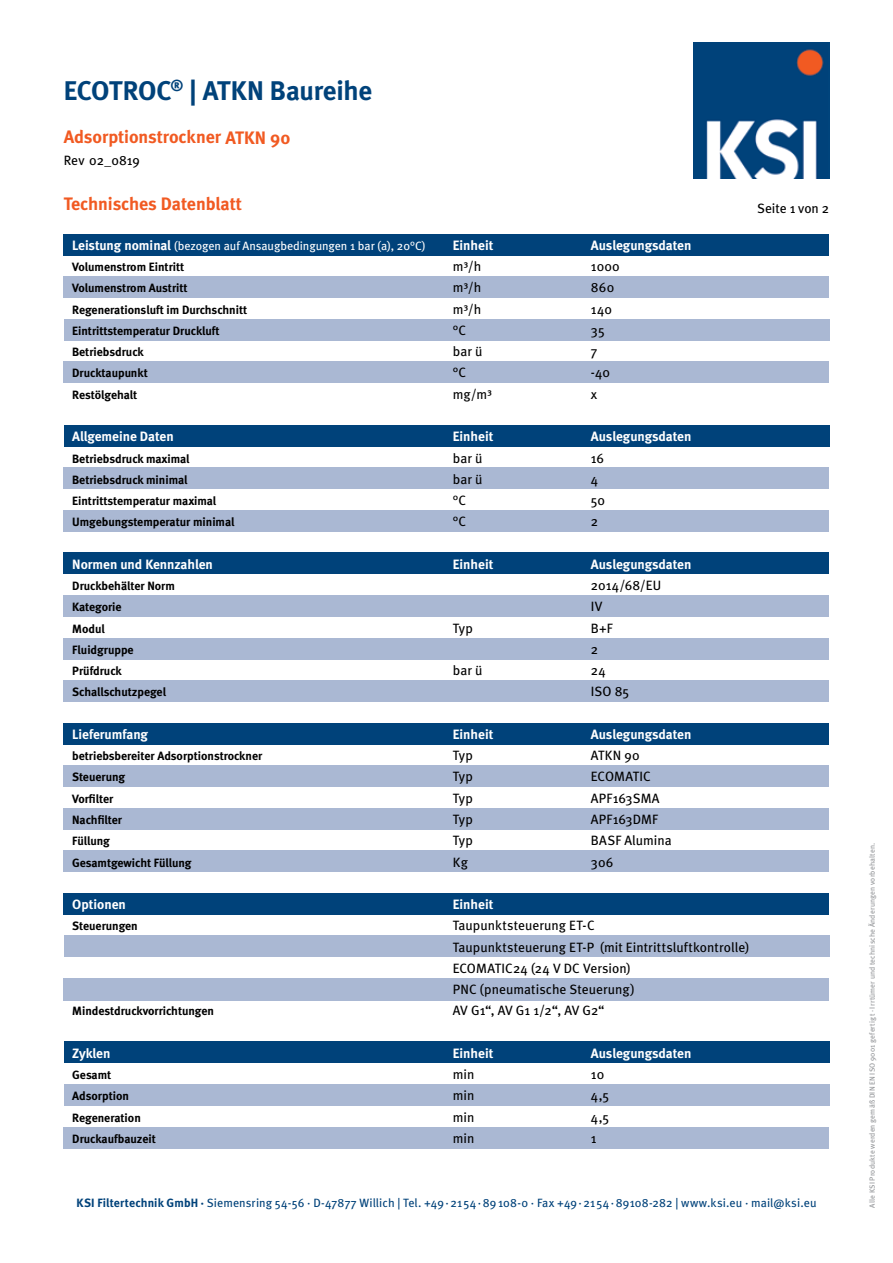
<style>
.page{position:relative;width:893px;height:1263px;background:#fff}
.page>*{position:absolute;margin:0;border:0;box-sizing:border-box;transform-origin:0 0}
.t1{font:700 27px "Meta";letter-spacing:-.01em;color:#00427a}
.t2{font:700 18px "Meta";letter-spacing:-.005em;color:#f15a22}
.t3{font:13.5px/21.3px "Meta";letter-spacing:.005em;color:#000}
.t4{font:700 13.5px "Meta";color:#fff}
.t5{font:700 12px/21.3px "Meta";color:#000}
.t6{font:12px "Meta";letter-spacing:.01em;color:#00427a}
.t7{font:7.5px "Meta";letter-spacing:.02em;color:#939598}
.s1{font-size:13.5px;color:#fff}
.s2{font-weight:400;color:#fff}
.s3{font-weight:700}
</style>
<div class="page">
<div style="left:64px;top:935px;width:765px;height:22px;background:#aab8d3"></div>
<div style="left:64px;top:978px;width:765px;height:22px;background:#aab8d3"></div>
<div style="left:64px;top:1127px;width:765px;height:21px;background:#aab8d3"></div>
<div style="left:64px;top:1084px;width:765px;height:21px;background:#aab8d3"></div>
<div style="left:64px;top:850px;width:765px;height:22px;background:#aab8d3"></div>
<div style="left:64px;top:680px;width:765px;height:22px;background:#aab8d3"></div>
<div style="left:64px;top:361px;width:765px;height:22px;background:#aab8d3"></div>
<div style="left:64px;top:765px;width:765px;height:22px;background:#aab8d3"></div>
<div style="left:64px;top:808px;width:765px;height:21px;background:#aab8d3"></div>
<div style="left:64px;top:723px;width:765px;height:21px;background:#00427a"></div>
<div style="left:64px;top:234px;width:765px;height:21px;background:#00427a"></div>
<div style="left:64px;top:638px;width:765px;height:21px;background:#aab8d3"></div>
<div style="left:64px;top:595px;width:765px;height:22px;background:#aab8d3"></div>
<div style="left:64px;top:468px;width:765px;height:21px;background:#aab8d3"></div>
<div style="left:64px;top:510px;width:765px;height:21px;background:#aab8d3"></div>
<div style="left:64px;top:319px;width:765px;height:21px;background:#aab8d3"></div>
<div style="left:64px;top:276px;width:765px;height:22px;background:#aab8d3"></div>
<img style="left:693px;top:43px;width:136px;height:136px">
<div style="left:64px;top:425px;width:765px;height:21px;background:#00427a"></div>
<div style="left:64px;top:553px;width:765px;height:21px;background:#00427a"></div>
<div style="left:64px;top:893px;width:765px;height:21px;background:#00427a"></div>
<div style="left:64px;top:1042px;width:765px;height:21px;background:#00427a"></div>
<h1 class="t1" style="left:64px;top:74px;width:310px">ECOTROC<sup>®</sup> | ATKN Baureihe</h1>
<h2 class="t2" style="left:64px;top:125px;width:228px">Adsorptionstrockner ATKN 90</h2>
<p class="t3" style="left:64px;top:149px;width:78px">Rev 02_0819</p>
<h2 class="t2" style="left:64px;top:193px;width:180px">Technisches Datenblatt</h2>
<p class="t5" style="left:72px;top:235px;width:355px"><span class="s1">Leistung nominal</span> <span class="s2">(bezogen auf Ansaugbedingungen 1 bar (a), 20°C)<br></span>Volumenstrom Eintritt<br>Volumenstrom Austritt<br>Regenerationsluft im Durchschnitt<br>Eintrittstemperatur Druckluft<br>Betriebsdruck<br>Drucktaupunkt<br>Restölgehalt</p>
<p class="t4" style="left:72px;top:428px;width:103px">Allgemeine Daten</p>
<p class="t5" style="left:72px;top:447px;width:164px">Betriebsdruck maximal<br>Betriebsdruck minimal<br>Eintrittstemperatur maximal<br>Umgebungstemperatur minimal</p>
<p class="t4" style="left:72px;top:556px;width:142px">Normen und Kennzahlen</p>
<p class="t5" style="left:72px;top:575px;width:104px">Druckbehälter Norm<br>Kategorie<br>Modul<br>Fluidgruppe<br>Prüfdruck<br>Schallschutzpegel</p>
<p class="t4" style="left:453px;top:237px;width:42px">Einheit</p>
<p class="t4" style="left:591px;top:237px;width:102px">Auslegungsdaten</p>
<p class="t3" style="left:453px;top:255px;width:41px">m³/h m³/h m³/h °C<br>bar ü °C mg/m³</p>
<p class="t4" style="left:453px;top:428px;width:42px">Einheit</p>
<p class="t3" style="left:453px;top:447px;width:31px">bar ü bar ü °C °C</p>
<p class="t4" style="left:453px;top:556px;width:42px">Einheit</p>
<p class="t3" style="left:453px;top:617px;width:22px">Typ</p>
<p class="t3" style="left:453px;top:659px;width:31px">bar ü</p>
<p class="t3" style="left:591px;top:255px;width:30px">1000<br>860<br>140<br>35<br>7 -40 x</p>
<p class="t4" style="left:591px;top:428px;width:102px">Auslegungsdaten</p>
<p class="t3" style="left:591px;top:447px;width:16px">16<br>4<br>50<br>2</p>
<p class="t4" style="left:591px;top:556px;width:102px">Auslegungsdaten</p>
<p class="t3" style="left:591px;top:574px;width:72px">2014/68/EU<br>IV<br>B+F<br>2<br>24<br>ISO 85</p>
<p class="t3" style="left:757px;top:197px;width:73px">Seite 1 von 2</p>
<p class="t4" style="left:453px;top:726px;width:42px">Einheit</p>
<p class="t4" style="left:591px;top:726px;width:102px">Auslegungsdaten</p>
<p class="t4" style="left:72px;top:726px;width:77px">Lieferumfang</p>
<p class="t5" style="left:72px;top:745px;width:192px">betriebsbereiter Adsorptionstrockner<br>Steuerung<br>Vorfilter<br>Nachfilter<br>Füllung<br>Gesamtgewicht Füllung</p>
<p class="t3" style="left:453px;top:744px;width:22px;text-align:justify">Typ Typ Typ Typ Typ Kg</p>
<p class="t4" style="left:72px;top:896px;width:55px">Optionen</p>
<p class="t5" style="left:72px;top:915px;width:67px">Steuerungen</p>
<p class="t3" style="left:591px;top:744px;width:82px">ATKN 90<br>ECOMATIC<br>APF163SMA<br>APF163DMF<br>BASF Alumina<br>306</p>
<p class="t4" style="left:453px;top:896px;width:42px">Einheit</p>
<p class="t3" style="left:453px;top:915px;width:298px">Taupunktsteuerung ET-C<br>Taupunktsteuerung ET-P (mit Eintrittsluftkontrolle)<br>ECOMATIC24 (24 V DC Version)<br>PNC (pneumatische Steuerung)<br>AV G1“, AV G1 1/2“, AV G2“</p>
<p class="t5" style="left:72px;top:1000px;width:143px">Mindestdruckvorrichtungen</p>
<p class="t4" style="left:72px;top:1044px;width:40px">Zyklen</p>
<p class="t5" style="left:72px;top:1064px;width:85px">Gesamt<br>Adsorption<br>Regeneration<br>Druckaufbauzeit</p>
<p class="t3" style="left:453px;top:1063px;width:23px;text-align:justify">min min min min</p>
<p class="t4" style="left:453px;top:1044px;width:42px">Einheit</p>
<p class="t4" style="left:591px;top:1044px;width:102px">Auslegungsdaten</p>
<p class="t3" style="left:591px;top:1063px;width:20px">10<br>4,5<br>4,5<br>1</p>
<p class="t6" style="left:76px;top:1195px;width:741px"><span class="s3">KSI Filtertechnik GmbH ·</span> Siemensring 54-56 · D-47877 Willich | Tel. +49·21 54·89108-0 · Fax +49·21 54·89108-282 | www.ksi.eu · mail@ksi.eu</p>
<p class="t7" style="left:868px;top:1208px;width:366px;rotate:-90deg">Alle KSI Produkte werden gemäß DIN EN ISO 9001 gefertigt · Irrtümer und technische Änderungen vorbehalten.</p>
</div>
